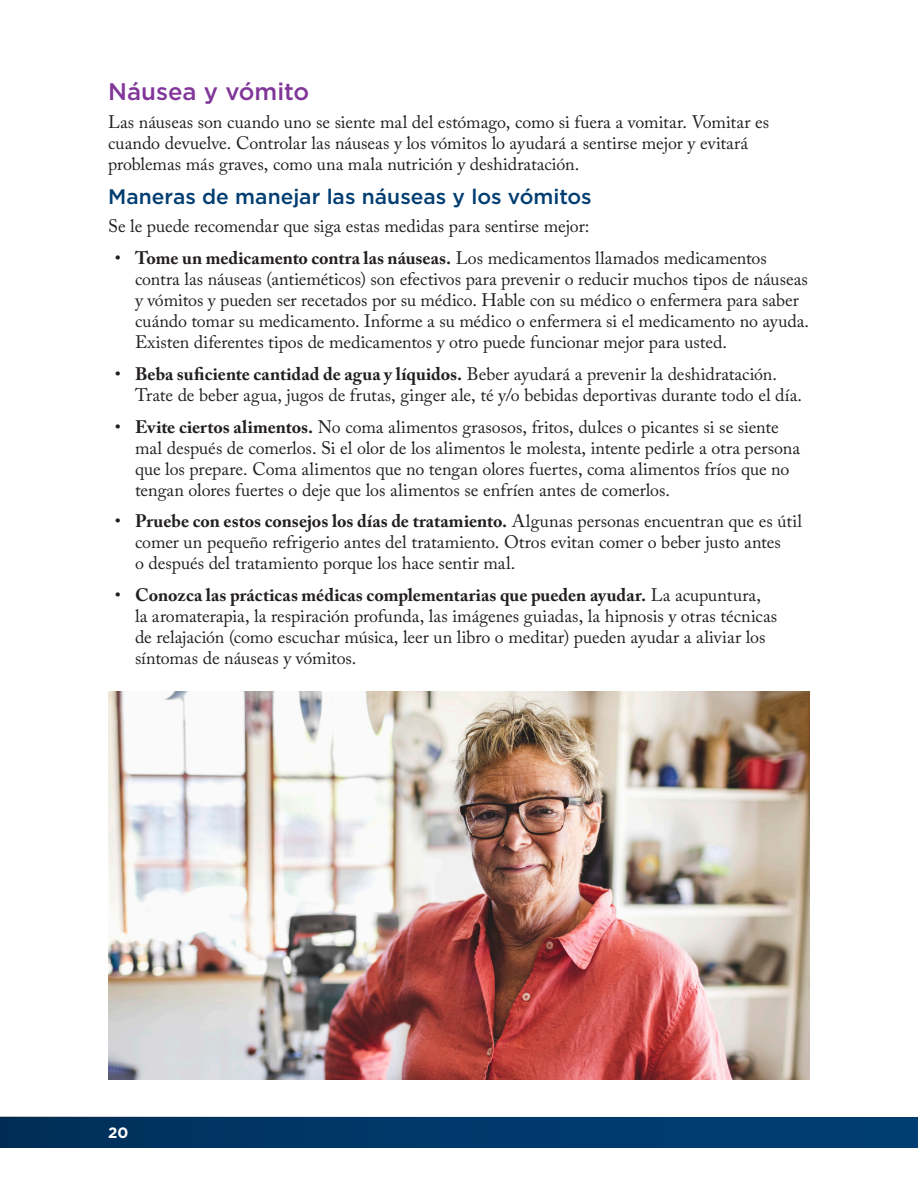
<style>
.page{position:relative;width:918px;height:1188px;background:#fff}
.page>*{position:absolute;margin:0;border:0;box-sizing:border-box;transform-origin:0 0}
.t1{font:500 24px "Gotham";color:#813699}
.Sub-header{font:500 21px "Gotham";color:#003d71}
.Body{font:18px/21px "Adobe Caslon Pro";letter-spacing:-.005em;color:#231f20}
.t2{font:700 15px "Gotham";color:#fff}
.s1{font-weight:700}
</style>
<div class="page">
<div style="left:0;top:1117px;width:918px;height:31px;background:linear-gradient(to right,#00305b,#003f76)"></div>
<img style="left:108px;top:692px;width:702px;height:388px">
<p class="t1" style="left:108px;top:76px;width:203px">Náusea y vómito</p>
<p class="Body" style="left:108px;top:111px;width:663px">Las náuseas son cuando uno se siente mal del estómago, como si fuera a vomitar. Vomitar es cuando devuelve. Controlar las náuseas y los vómitos lo ayudará a sentirse mejor y evitará problemas más graves, como una mala nutrición y deshidratación.</p>
<p class="Sub-header" style="left:108px;top:183px;width:485px">Maneras de manejar las náuseas y los vómitos</p>
<p class="Body" style="left:108px;top:215px;width:483px">Se le puede recomendar que siga estas medidas para sentirse mejor:</p>
<p class="Body" style="left:135px;top:247px;width:676px;text-indent:-20px">• <span class="s1">Tome un medicamento contra las náuseas.</span> Los medicamentos llamados medicamentos contra las náuseas (antieméticos) son efectivos para prevenir o reducir muchos tipos de náuseas y vómitos y pueden ser recetados por su médico. Hable con su médico o enfermera para saber cuándo tomar su medicamento. Informe a su médico o enfermera si el medicamento no ayuda.<br>Existen diferentes tipos de medicamentos y otro puede funcionar mejor para usted.</p>
<p class="Body" style="left:135px;top:363px;width:669px;text-indent:-20px">• <span class="s1">Beba suficiente cantidad de agua y líquidos.</span> Beber ayudará a prevenir la deshidratación.<br>Trate de beber agua, jugos de frutas, ginger ale, té y/o bebidas deportivas durante todo el día.</p>
<p class="Body" style="left:135px;top:416px;width:667px;text-indent:-20px">• <span class="s1">Evite ciertos alimentos.</span> No coma alimentos grasosos, fritos, dulces o picantes si se siente mal después de comerlos. Si el olor de los alimentos le molesta, intente pedirle a otra persona que los prepare. Coma alimentos que no tengan olores fuertes, coma alimentos fríos que no tengan olores fuertes o deje que los alimentos se enfríen antes de comerlos.</p>
<p class="Body" style="left:135px;top:511px;width:669px;text-indent:-20px">• <span class="s1">Pruebe con estos consejos los días de tratamiento.</span> Algunas personas encuentran que es útil comer un pequeño refrigerio antes del tratamiento. Otros evitan comer o beber justo antes<br>o después del tratamiento porque los hace sentir mal.</p>
<p class="Body" style="left:135px;top:584px;width:644px;text-indent:-20px">• <span class="s1">Conozca las prácticas médicas complementarias que pueden ayudar.</span> La acupuntura, la aromaterapia, la respiración profunda, las imágenes guiadas, la hipnosis y otras técnicas de relajación (como escuchar música, leer un libro o meditar) pueden ayudar a aliviar los síntomas de náuseas y vómitos.</p>
<p class="t2" style="left:108px;top:1123px;width:22px">20</p>
</div>
